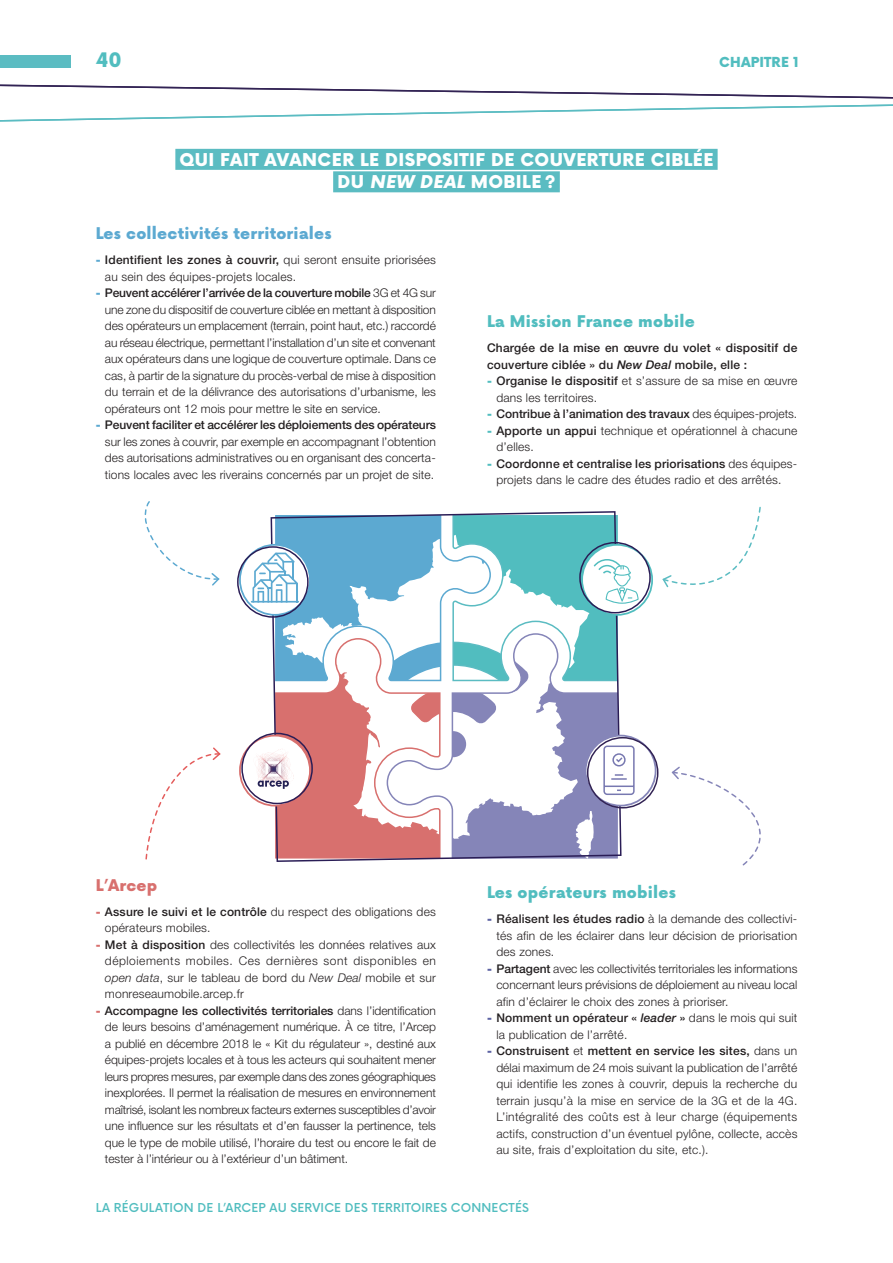
<style>
.page{position:relative;width:893px;height:1263px;background:#fff}
.page>*{position:absolute;margin:0;border:0;box-sizing:border-box;transform-origin:0 0}
.t1{font:900 19.5px "Now Alt";color:#51bdbf}
.Titre_graph{font:900 17.25px "Now Alt";letter-spacing:.03em;color:#fff}
.ST2{font:900 15.75px "Now Alt";letter-spacing:.015em;color:#51bdbf}
.ST2-2{font:900 15.75px "Now Alt";letter-spacing:.015em;color:#5ca9d1}
.ST2-3{font:900 15.75px "Now Alt";letter-spacing:.015em;color:#d8706e}
.t2{font:900 13.5px "Now Alt";letter-spacing:.015em;color:#51bdbf}
.Txt_courant_OK{font:300 12px/16.5px "Helvetica Neue LT Std";letter-spacing:.015em;color:#231f20;text-align:justify}
.Txt_courant_OK-2{font:500 12px/16.5px "Helvetica Neue LT Std";letter-spacing:.015em;color:#231f20}
.t3{font:500 12px "Now Alt";letter-spacing:.015em;color:#51bdbf}
.s1{font-style:italic}
.s2{font-weight:900;color:#5ca9d1}
.s3{font-weight:500}
.s4{font-weight:900;color:#51bdbf}
.s5{font-weight:300}
.s6{font-weight:900;color:#d8706e}
.s7{font-weight:900;color:#5c62a3}
.s8{font-weight:500;font-style:italic}
</style>
<div class="page">
<svg style="left:0;top:84px;width:893px;height:38px"></svg>
<div style="left:175px;top:149px;width:543px;height:21px;background:#5bbcc2"></div>
<div style="left:333px;top:171px;width:227px;height:21px;background:#5bbcc2"></div>
<svg style="left:662px;top:506px;width:99px;height:82px"></svg>
<svg style="left:671px;top:766px;width:90px;height:100px"></svg>
<svg style="left:145px;top:747px;width:76px;height:113px"></svg>
<svg style="left:144px;top:501px;width:76px;height:85px"></svg>
<svg style="left:582px;top:545px;width:70px;height:70px"></svg>
<svg style="left:240px;top:735px;width:70px;height:71px"></svg>
<hr style="left:251px;top:601px;width:48px;height:1px;background:#5ca9d1">
<svg style="left:252px;top:514px;width:387px;height:345px"></svg>
<div style="left:237px;top:546px;width:72px;height:72px;border:2px solid #2a1d56;border-radius:50%"></div>
<div style="left:0;top:55px;width:71px;height:12px;background:#5bbcc2"></div>
<h1 class="t1" style="left:96px;top:46px;width:27px">40</h1>
<p class="t2" style="left:719px;top:53px;width:81px">CHAPITRE 1</p>
<p class="Titre_graph" style="left:180px;top:147px;width:535px">QUI FAIT AVANCER LE DISPOSITIF DE COUVERTURE CIBLÉE</p>
<p class="Titre_graph" style="left:337px;top:169px;width:220px">DU <span class="s1">NEW DEAL</span> MOBILE?</p>
<p class="ST2-2" style="left:96px;top:222px;width:237px">Les collectivités territoriales</p>
<p class="Txt_courant_OK" style="left:105px;top:251px;width:332px;text-indent:-9px"><span class="s2">-</span> <span class="s3">Identifient les zones à couvrir,</span> qui seront ensuite priorisées au sein des équipes-projets locales.</p>
<p class="Txt_courant_OK" style="left:105px;top:284px;width:333px;text-indent:-9px"><span class="s2">-</span> <span class="s3">Peuvent accélérer l’arrivée de la couverture mobile</span> 3G et 4G sur une zone du dispositif de couverture ciblée en mettant à disposition des opérateurs un emplacement (terrain, point haut, etc.) raccordé au réseau électrique, permettant l’installation d’un site et convenant aux opérateurs dans une logique de couverture optimale. Dans ce cas, à partir de la signature du procès-verbal de mise à disposition du terrain et de la délivrance des autorisations d’urbanisme, les opérateurs ont 12 mois pour mettre le site en service.</p>
<p class="Txt_courant_OK" style="left:105px;top:416px;width:333px;text-indent:-9px"><span class="s2">-</span> <span class="s3">Peuvent faciliter et accélérer les déploiements des opérateurs </span>sur les zones à couvrir, par exemple en accompagnant l’obtention des autorisations administratives ou en organisant des concerta&shy;tions locales avec les riverains concernés par un projet de site.</p>
<p class="ST2" style="left:487px;top:310px;width:209px">La Mission France mobile</p>
<p class="Txt_courant_OK-2" style="left:487px;top:340px;width:312px">Chargée de la mise en œuvre du volet « dispositif de couverture ciblée » du <span class="s1">New Deal</span> mobile, elle :</p>
<p class="Txt_courant_OK" style="left:496px;top:373px;width:302px;text-indent:-9px"><span class="s4">-</span> <span class="s3">Organise le dispositif</span> et s’assure de sa mise en œuvre dans les territoires.</p>
<p class="Txt_courant_OK-2" style="left:487px;top:406px;width:312px"><span class="s4">-</span> Contribue à l’animation des travaux <span class="s5">des équipes-projets.</span></p>
<p class="Txt_courant_OK" style="left:496px;top:422px;width:302px;text-indent:-9px"><span class="s4">-</span> <span class="s3">Apporte un appui</span> technique et opérationnel à chacune d’elles.</p>
<p class="Txt_courant_OK" style="left:487px;top:455px;width:312px;text-align:center"><span class="s4">-</span> <span class="s3">Coordonne et centralise les priorisations</span> des équipes&shy;projets dans le cadre des études radio et des arrêtés.</p>
<p class="ST2-3" style="left:96px;top:874px;width:63px">L’Arcep</p>
<p class="Txt_courant_OK" style="left:105px;top:903px;width:332px;text-indent:-9px"><span class="s6">-</span> <span class="s3">Assure le suivi et le contrôle</span> du respect des obligations des opérateurs mobiles.</p>
<p class="Txt_courant_OK" style="left:105px;top:936px;width:332px;text-indent:-9px"><span class="s6">-</span> <span class="s3">Met à disposition</span> des collectivités les données relatives aux déploiements mobiles. Ces dernières sont disponibles en <span class="s1">open data</span>, sur le tableau de bord du <span class="s1">New Deal</span> mobile et sur monreseaumobile.arcep.fr</p>
<p class="Txt_courant_OK" style="left:105px;top:1002px;width:333px;text-indent:-9px"><span class="s6">-</span> <span class="s3">Accompagne les collectivités territoriales</span> dans l’identification de leurs besoins d’aménagement numérique. À ce titre, l’Arcep a publié en décembre 2018 le « Kit du régulateur », destiné aux équipes-projets locales et à tous les acteurs qui souhaitent mener leurs propres mesures, par exemple dans des zones géographiques inexplorées. Il permet la réalisation de mesures en environnement maîtrisé, isolant les nombreux facteurs externes susceptibles d’avoir une influence sur les résultats et d’en fausser la pertinence, tels que le type de mobile utilisé, l’horaire du test ou encore le fait de tester à l’intérieur ou à l’extérieur d’un bâtiment.</p>
<p class="t3" style="left:96px;top:1198px;width:435px">LA RÉGULATION DE L’ARCEP AU SERVICE DES TERRITOIRES CONNECTÉS</p>
<p class="ST2" style="left:487px;top:881px;width:190px">Les opérateurs mobiles</p>
<p class="Txt_courant_OK" style="left:496px;top:910px;width:302px;text-indent:-9px"><span class="s7">-</span> <span class="s3">Réalisent les études radio</span> à la demande des collectivi&shy;tés afin de les éclairer dans leur décision de priorisation des zones.</p>
<p class="Txt_courant_OK" style="left:496px;top:960px;width:303px;text-indent:-9px"><span class="s7">-</span> <span class="s3">Partagent</span> avec les collectivités territoriales les informations concernant leurs prévisions de déploiement au niveau local afin d’éclairer le choix des zones à prioriser.</p>
<p class="Txt_courant_OK" style="left:496px;top:1009px;width:302px;text-indent:-9px"><span class="s7">-</span> <span class="s3">Nomment un opérateur «</span> <span class="s8">leader</span> <span class="s3">»</span> dans le mois qui suit la publication de l’arrêté.</p>
<p class="Txt_courant_OK" style="left:496px;top:1042px;width:303px;text-indent:-9px"><span class="s7">-</span> <span class="s3">Construisent</span> et <span class="s3">mettent en service les sites,</span> dans un délai maximum de 24 mois suivant la publication de l’arrêté qui identifie les zones à couvrir, depuis la recherche du terrain jusqu’à la mise en service de la 3G et de la 4G.<br>L’intégralité des coûts est à leur charge (équipements actifs, construction d’un éventuel pylône, collecte, accès au site, frais d’exploitation du site, etc.).</p>
</div>
